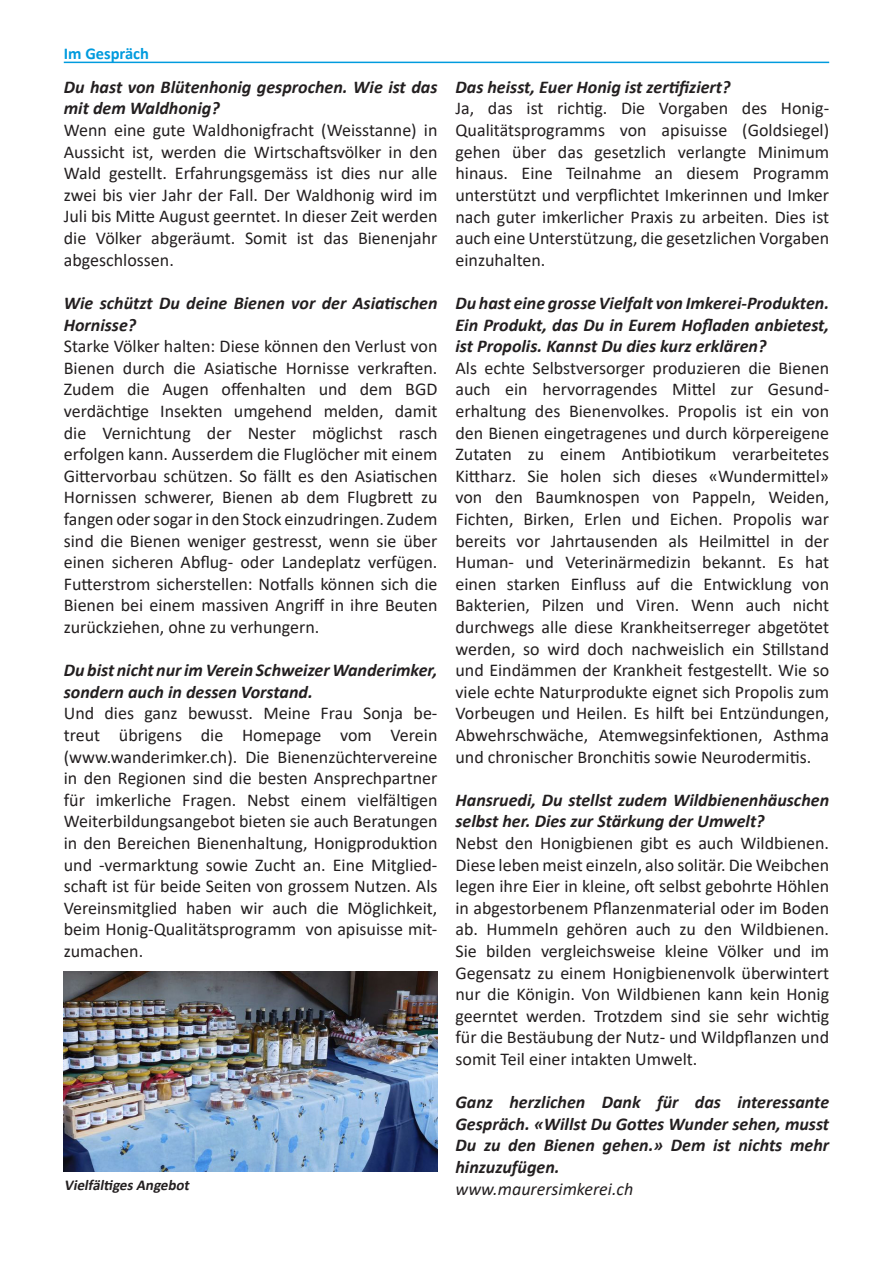
<style>
.page{position:relative;width:893px;height:1263px;background:#fff}
.page>*{position:absolute;margin:0;border:0;box-sizing:border-box;transform-origin:0 0}
.t1{font:18px/21.6px "Calibri";color:#231f20;text-align:justify}
.t2{font:italic 700 18px/21.6px "Calibri";color:#231f20}
.t3{font:italic 18px "Calibri";color:#231f20}
.t4{font:700 16.5px "Calibri";color:#009bde}
.t5{font:italic 700 15px "Calibri";color:#231f20}
</style>
<div class="page">
<hr style="left:64px;top:62px;width:765px;height:1px;background:#009bde">
<img style="left:64px;top:972px;width:373px;height:199px">
<p class="t4" style="left:64px;top:42px;width:87px">Im Gespräch</p>
<p class="t2" style="left:64px;top:75px;width:375px">Du hast von Blütenhonig gesprochen. Wie ist das mit dem Waldhonig?</p>
<p class="t1" style="left:64px;top:119px;width:375px">Wenn eine gute Waldhonigfracht (Weisstanne) in Aussicht ist, werden die Wirtschaftsvölker in den Wald gestellt. Erfahrungsgemäss ist dies nur alle zwei bis vier Jahr der Fall. Der Waldhonig wird im Juli bis Mitte August geerntet. In dieser Zeit werden die Völker abgeräumt. Somit ist das Bienenjahr abgeschlossen.</p>
<p class="t2" style="left:64px;top:291px;width:375px">Wie schützt Du deine Bienen vor der Asiatischen<br>Hornisse?</p>
<p class="t1" style="left:64px;top:335px;width:375px">Starke Völker halten: Diese können den Verlust von Bienen durch die Asiatische Hornisse verkraften.<br>Zudem die Augen offenhalten und dem BGD verdächtige Insekten umgehend melden, damit die Vernichtung der Nester möglichst rasch erfolgen kann. Ausserdem die Fluglöcher mit einem Gittervorbau schützen. So fällt es den Asiatischen Hornissen schwerer, Bienen ab dem Flugbrett zu fangen oder sogar in den Stock einzudringen. Zudem sind die Bienen weniger gestresst, wenn sie über einen sicheren Abflug- oder Landeplatz verfügen.<br>Futterstrom sicherstellen: Notfalls können sich die Bienen bei einem massiven Angriff in ihre Beuten zurückziehen, ohne zu verhungern.</p>
<p class="t2" style="left:64px;top:659px;width:375px">Du bist nicht nur im Verein Schweizer Wanderimker, sondern auch in dessen Vorstand.</p>
<p class="t1" style="left:64px;top:702px;width:375px">Und dies ganz bewusst. Meine Frau Sonja be&shy;treut übrigens die Homepage vom Verein (www.wanderimker.ch). Die Bienenzüchtervereine in den Regionen sind die besten Ansprechpartner für imkerliche Fragen. Nebst einem vielfältigen Weiterbildungsangebot bieten sie auch Beratungen in den Bereichen Bienenhaltung, Honigproduktion und -vermarktung sowie Zucht an. Eine Mitglied&shy;schaft ist für beide Seiten von grossem Nutzen. Als Vereinsmitglied haben wir auch die Möglichkeit, beim Honig-Qualitätsprogramm von apisuisse mit&shy;zumachen.</p>
<p class="t5" style="left:64px;top:1174px;width:130px">VielfältigesAngebot</p>
<p class="t2" style="left:455px;top:75px;width:277px">Das heisst, Euer Honig ist zertifiziert?</p>
<p class="t1" style="left:455px;top:97px;width:375px">Ja, das ist richtig. Die Vorgaben des Honig-Qualitätsprogramms von apisuisse (Goldsiegel) gehen über das gesetzlich verlangte Minimum hinaus. Eine Teilnahme an diesem Programm unterstützt und verpflichtet Imkerinnen und Imker nach guter imkerlicher Praxis zu arbeiten. Dies ist auch eine Unterstützung, die gesetzlichen Vorgaben einzuhalten.</p>
<p class="t2" style="left:455px;top:291px;width:375px;text-align:justify">Du hast eine grosse Vielfalt von Imkerei-Produkten.<br>Ein Produkt, das Du in Eurem Hofladen anbietest, ist Propolis. Kannst Du dies kurz erklären?</p>
<p class="t1" style="left:455px;top:356px;width:375px">Als echte Selbstversorger produzieren die Bienen auch ein hervorragendes Mittel zur Gesund&shy;erhaltung des Bienenvolkes. Propolis ist ein von den Bienen eingetragenes und durch körpereigene Zutaten zu einem Antibiotikum verarbeitetes Kittharz. Sie holen sich dieses «Wundermittel» von den Baumknospen von Pappeln, Weiden, Fichten, Birken, Erlen und Eichen. Propolis war bereits vor Jahrtausenden als Heilmittel in der Human- und Veterinärmedizin bekannt. Es hat einen starken Einfluss auf die Entwicklung von Bakterien, Pilzen und Viren. Wenn auch nicht durchwegs alle diese Krankheitserreger abgetötet werden, so wird doch nachweislich ein Stillstand und Eindämmen der Krankheit festgestellt. Wie so viele echte Naturprodukte eignet sich Propolis zum Vorbeugen und Heilen. Es hilft bei Entzündungen, Abwehrschwäche, Atemwegsinfektionen, Asthma und chronischer Bronchitis sowie Neurodermitis.</p>
<p class="t2" style="left:455px;top:788px;width:375px">Hansruedi, Du stellst zudem Wildbienenhäuschen selbst her. Dies zur Stärkung der Umwelt?</p>
<p class="t1" style="left:455px;top:832px;width:375px">Nebst den Honigbienen gibt es auch Wildbienen.<br>Diese leben meist einzeln, also solitär. Die Weibchen legen ihre Eier in kleine, oft selbst gebohrte Höhlen in abgestorbenem Pflanzenmaterial oder im Boden ab. Hummeln gehören auch zu den Wildbienen.<br>Sie bilden vergleichsweise kleine Völker und im Gegensatz zu einem Honigbienenvolk überwintert nur die Königin. Von Wildbienen kann kein Honig geerntet werden. Trotzdem sind sie sehr wichtig für die Bestäubung der Nutz- und Wildpflanzen und somit Teil einer intakten Umwelt.</p>
<p class="t2" style="left:455px;top:1091px;width:375px;text-align:justify">Ganz herzlichen Dank für das interessante Gespräch. «Willst Du Gottes Wunder sehen, musst Du zu den Bienen gehen.» Dem ist nichts mehr hinzuzufügen.</p>
<p class="t3" style="left:455px;top:1176px;width:179px">www.maurersimkerei.ch</p>
</div>
